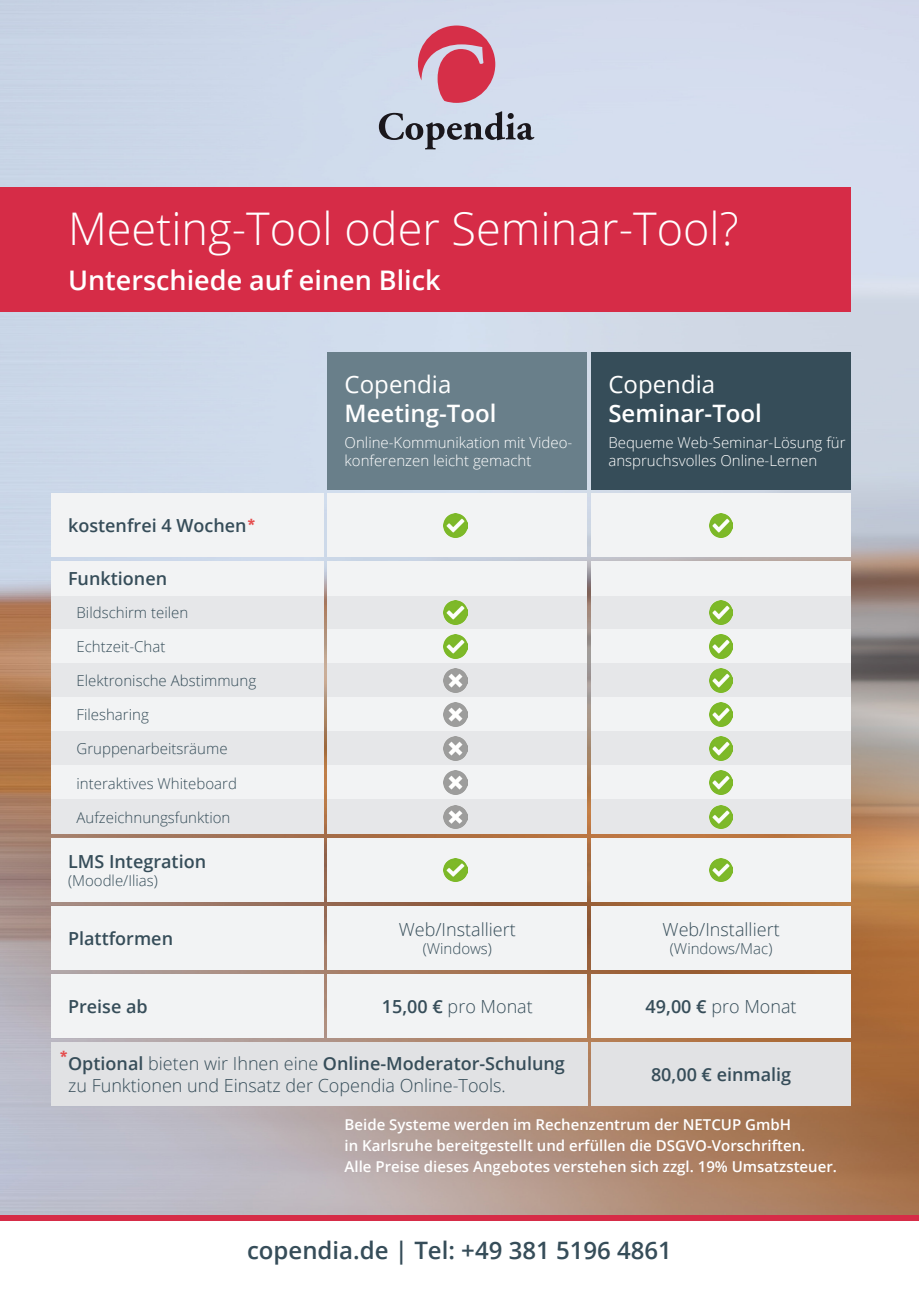
<style>
.page{position:relative;width:919px;height:1289px;background:#fff}
.page>*{position:absolute;margin:0;border:0;box-sizing:border-box;transform-origin:0 0}
.t1{font:300 45px "Open Sans";color:#fff}
.t2{font:600 27px "Open Sans";color:#fff}
.t3{font:600 24px "Open Sans";color:#364d59}
.t4{font:600 24px "Open Sans";color:#fff}
.t5{font:24px "Open Sans";color:#fff}
.t6{font:300 18px/21.6px "Open Sans";color:#364d59}
.t7{font:600 18px "Open Sans";color:#364d59}
.t8{font:900 18px "Arial";color:#e54d4d}
.t9{font:600 15px/21px "Open Sans";color:#fff}
.t10{font:300 15px "Open Sans";color:#364d59}
.t11{font:300 15px/18px "Open Sans";color:#fff}
.s1{font-family:"Arial";font-weight:900;color:#e54d4d}
.s2{font-weight:600}
</style>
<div class="page">
<img style="left:0;top:0;width:918px;height:1215px">
<div style="left:0;top:187px;width:850px;height:124px;background:#d62c47"></div>
<svg style="left:418px;top:26px;width:77px;height:77px;background:#d46e84"></svg>
<svg style="left:379px;top:111px;width:155px;height:38px;background:#a3abb8"></svg>
<div style="left:327px;top:352px;width:260px;height:137px;background:#697f8a"></div>
<div style="left:51px;top:493px;width:272px;height:64px;background:#f2f3f4"></div>
<div style="left:327px;top:493px;width:260px;height:64px;background:#f2f3f4"></div>
<div style="left:51px;top:595px;width:272px;height:34px;background:#e6e7e9"></div>
<div style="left:327px;top:595px;width:260px;height:34px;background:#e6e7e9"></div>
<div style="left:591px;top:352px;width:259px;height:137px;background:#364d59"></div>
<div style="left:591px;top:493px;width:259px;height:64px;background:#f2f3f4"></div>
<div style="left:591px;top:595px;width:259px;height:34px;background:#e6e7e9"></div>
<img style="left:443px;top:513px;width:24px;height:24px">
<img style="left:709px;top:513px;width:23px;height:24px">
<img style="left:443px;top:601px;width:24px;height:23px">
<img style="left:709px;top:601px;width:23px;height:23px">
<div style="left:51px;top:629px;width:272px;height:34px;background:#f2f3f4"></div>
<div style="left:327px;top:629px;width:260px;height:34px;background:#f2f3f4"></div>
<div style="left:591px;top:629px;width:259px;height:34px;background:#f2f3f4"></div>
<img style="left:443px;top:635px;width:24px;height:23px">
<img style="left:709px;top:635px;width:23px;height:23px">
<div style="left:51px;top:663px;width:272px;height:34px;background:#e6e7e9"></div>
<div style="left:327px;top:663px;width:260px;height:34px;background:#e6e7e9"></div>
<div style="left:591px;top:663px;width:259px;height:34px;background:#e6e7e9"></div>
<img style="left:709px;top:669px;width:23px;height:23px">
<div style="left:51px;top:697px;width:272px;height:34px;background:#f2f3f4"></div>
<div style="left:327px;top:697px;width:260px;height:34px;background:#f2f3f4"></div>
<div style="left:591px;top:697px;width:259px;height:34px;background:#f2f3f4"></div>
<img style="left:709px;top:703px;width:23px;height:23px">
<img style="left:443px;top:669px;width:24px;height:23px">
<img style="left:443px;top:703px;width:24px;height:23px">
<div style="left:51px;top:731px;width:272px;height:34px;background:#e6e7e9"></div>
<div style="left:327px;top:731px;width:260px;height:34px;background:#e6e7e9"></div>
<div style="left:591px;top:731px;width:259px;height:34px;background:#e6e7e9"></div>
<img style="left:709px;top:737px;width:23px;height:23px">
<div style="left:51px;top:765px;width:272px;height:34px;background:#f2f3f4"></div>
<div style="left:327px;top:765px;width:260px;height:34px;background:#f2f3f4"></div>
<div style="left:591px;top:765px;width:259px;height:34px;background:#f2f3f4"></div>
<img style="left:709px;top:771px;width:23px;height:23px">
<img style="left:443px;top:737px;width:24px;height:23px">
<img style="left:443px;top:771px;width:24px;height:23px">
<div style="left:51px;top:906px;width:272px;height:63px;background:#f2f3f4"></div>
<div style="left:327px;top:906px;width:260px;height:63px;background:#f2f3f4"></div>
<div style="left:591px;top:906px;width:259px;height:63px;background:#f2f3f4"></div>
<div style="left:51px;top:799px;width:272px;height:34px;background:#e6e7e9"></div>
<div style="left:327px;top:799px;width:260px;height:34px;background:#e6e7e9"></div>
<div style="left:591px;top:799px;width:259px;height:34px;background:#e6e7e9"></div>
<img style="left:709px;top:805px;width:23px;height:23px">
<img style="left:443px;top:805px;width:24px;height:23px">
<div style="left:51px;top:974px;width:272px;height:63px;background:#f2f3f4"></div>
<div style="left:327px;top:974px;width:260px;height:63px;background:#f2f3f4"></div>
<div style="left:591px;top:974px;width:259px;height:63px;background:#f2f3f4"></div>
<div style="left:51px;top:838px;width:272px;height:63px;background:#f2f3f4"></div>
<div style="left:327px;top:838px;width:260px;height:63px;background:#f2f3f4"></div>
<div style="left:591px;top:838px;width:259px;height:63px;background:#f2f3f4"></div>
<img style="left:443px;top:858px;width:24px;height:23px">
<img style="left:709px;top:858px;width:23px;height:23px">
<div style="left:591px;top:1042px;width:259px;height:64px;background:#e1e2e4"></div>
<div style="left:51px;top:1042px;width:536px;height:64px;background:#e1e2e4"></div>
<div style="left:0;top:1215px;width:918px;height:5px;background:#d62c47"></div>
<div style="left:51px;top:561px;width:272px;height:34px;background:#f2f3f4"></div>
<div style="left:327px;top:561px;width:260px;height:34px;background:#f2f3f4"></div>
<div style="left:591px;top:561px;width:259px;height:34px;background:#f2f3f4"></div>
<h1 class="t1" style="left:68px;top:198px;width:672px">Meeting-Tool oder Seminar-Tool?</h1>
<h2 class="t2" style="left:68px;top:262px;width:374px">Unterschiede auf einen Blick</h2>
<p class="t7" style="left:68px;top:513px;width:190px">kostenfrei 4 Wochen<span class="s1">*</span></p>
<p class="t7" style="left:68px;top:566px;width:101px">Funktionen</p>
<p class="t10" style="left:77px;top:602px;width:113px">Bildschirm teilen</p>
<p class="t10" style="left:77px;top:636px;width:90px">Echtzeit-Chat</p>
<p class="t10" style="left:77px;top:670px;width:181px">Elektronische Abstimmung</p>
<p class="t10" style="left:77px;top:704px;width:74px">Filesharing</p>
<p class="t10" style="left:77px;top:738px;width:152px">Gruppenarbeitsräume</p>
<p class="t10" style="left:77px;top:772px;width:162px">interaktives Whiteboard</p>
<p class="t10" style="left:77px;top:806px;width:155px">Aufzeichnungsfunktion</p>
<p class="t7" style="left:68px;top:849px;width:140px">LMS Integration</p>
<p class="t10" style="left:68px;top:870px;width:91px">(Moodle/Ilias)</p>
<p class="t7" style="left:68px;top:926px;width:106px">Plattformen</p>
<h3 class="t5" style="left:344px;top:368px;width:108px">Copendia</h3>
<h3 class="t4" style="left:344px;top:397px;width:153px">Meeting-Tool</h3>
<p class="t11" style="left:344px;top:433px;width:229px">Online-Kommunikation mit Video&shy;konferenzen leicht gemacht</p>
<h3 class="t5" style="left:608px;top:368px;width:108px">Copendia</h3>
<h3 class="t4" style="left:608px;top:397px;width:155px">Seminar-Tool</h3>
<p class="t11" style="left:608px;top:433px;width:239px">Bequeme Web-Seminar-Lösung für anspruchsvolles Online-Lernen</p>
<p class="t6" style="left:399px;top:918px;width:119px">Web/Installiert</p>
<p class="t10" style="left:422px;top:938px;width:71px">(Windows)</p>
<p class="t6" style="left:662px;top:918px;width:119px">Web/Installiert</p>
<p class="t10" style="left:669px;top:938px;width:104px">(Windows/Mac)</p>
<p class="t7" style="left:68px;top:994px;width:81px">Preise ab</p>
<p class="t6" style="left:382px;top:995px;width:152px"><span class="s2">15,00 €</span> pro Monat</p>
<p class="t6" style="left:645px;top:995px;width:152px"><span class="s2">49,00 €</span> pro Monat</p>
<p class="t8" style="left:59px;top:1044px;width:12px">*</p>
<p class="t6" style="left:68px;top:1052px;width:498px"><span class="s2">Optional</span> bieten wir Ihnen eine <span class="s2">Online-Moderator-Schulung </span>zu Funktionen und Einsatz der Copendia Online-Tools.</p>
<p class="t9" style="left:344px;top:1113px;width:494px">Beide Systeme werden im Rechenzentrum der NETCUP GmbH<br>in Karlsruhe bereitgestellt und erfüllen die DSGVO-Vorschriften.<br>Alle Preise dieses Angebotes verstehen sich zzgl. 19% Umsatzsteuer.</p>
<p class="t7" style="left:651px;top:1062px;width:142px">80,00 € einmalig</p>
<h3 class="t3" style="left:247px;top:1233px;width:426px">copendia.de | Tel: +49 381 5196 4861</h3>
</div>
